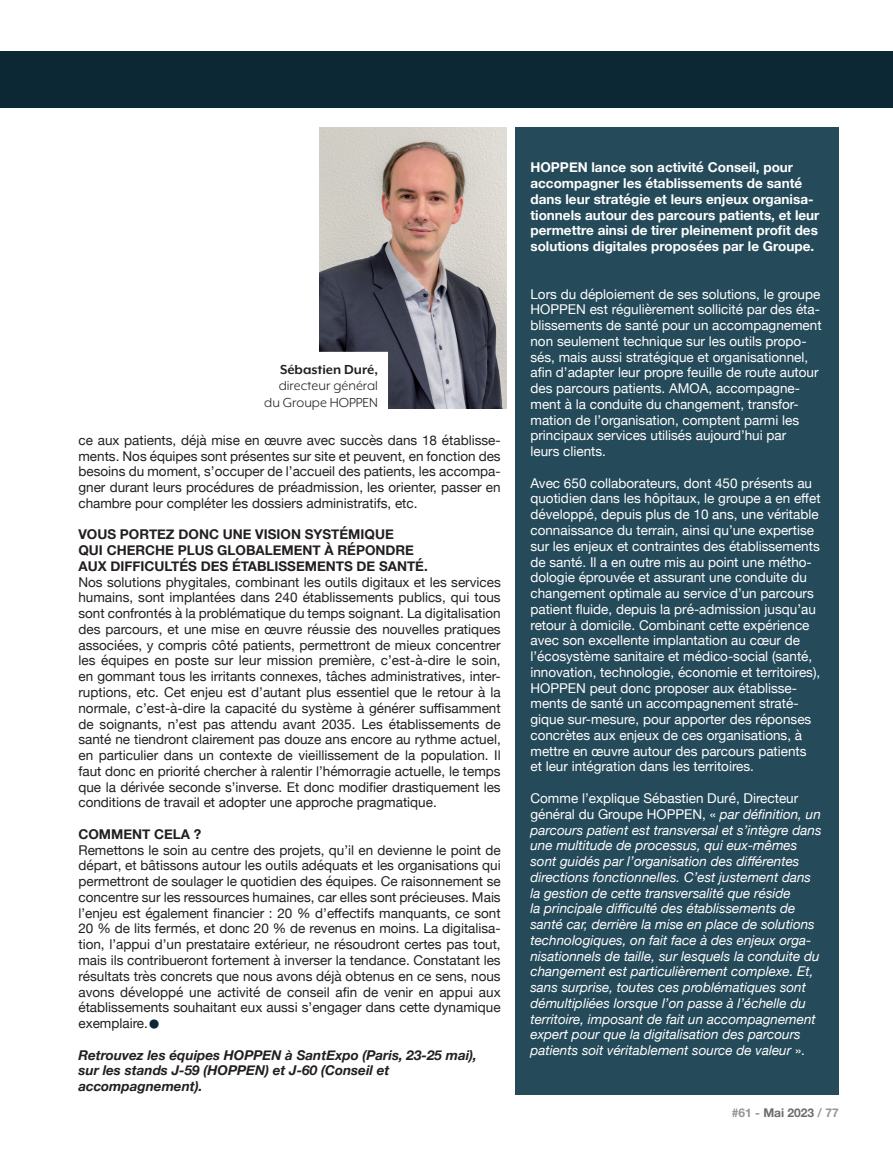
<style>
.page{position:relative;width:893px;height:1149px;background:#fff}
.page>*{position:absolute;margin:0;border:0;box-sizing:border-box;transform-origin:0 0}
.t1{font:15px/16.5px "Mr Eaves XL Mod OT";color:#231f20;text-align:right}
.t2{font:700 15px "Mr Eaves XL Mod OT";color:#231f20}
.t3{font:13.5px/15.8px "Helvetica Neue";color:#231f20;text-align:justify}
.t4{font:13.5px/15.8px "Helvetica Neue";color:#fff}
.t5{font:italic 13.5px/15.8px "Helvetica Neue";color:#fff}
.t6{font:700 13.5px/15.8px "Helvetica Neue";color:#fff}
.t7{font:700 13.5px/15.8px "Helvetica Neue";color:#231f20}
.t8{font:italic 700 13.5px/15.8px "Helvetica Neue";color:#231f20}
.t9{font:700 12px "Helvetica Neue";color:#939598}
.s1{font-weight:300;font-size:25.5px;color:#0c2834}
.s2{font-style:normal}
.s3{color:#6c6d70}
</style>
<div class="page">
<div style="left:0;top:51px;width:893px;height:57px;background:#0c2834"></div>
<div style="left:516px;top:127px;width:323px;height:967px;background:#254a59"></div>
<img style="left:320px;top:127px;width:186px;height:281px">
<div style="left:187px;top:352px;width:200px;height:68px;background:#fff"></div>
<p class="t2" style="left:280px;top:362px;width:99px">Sébastien Duré,</p>
<p class="t1" style="left:264px;top:377px;width:115px">directeur général du Groupe HOPPEN</p>
<p class="t3" style="left:78px;top:432px;width:424px">ce aux patients, déjà mise en œuvre avec succès dans 18 établisse&shy;ments. Nos équipes sont présentes sur site et peuvent, en fonction des besoins du moment, s’occuper de l’accueil des patients, les accompa&shy;gner durant leurs procédures de préadmission, les orienter, passer en chambre pour compléter les dossiers administratifs, etc.</p>
<p class="t7" style="left:78px;top:526px;width:351px">VOUS PORTEZ DONC UNE VISION SYSTÉMIQUE<br>QUI CHERCHE PLUS GLOBALEMENT À RÉPONDRE<br>AUX DIFFICULTÉS DES ÉTABLISSEMENTS DE SANTÉ.</p>
<p class="t3" style="left:78px;top:573px;width:424px">Nos solutions phygitales, combinant les outils digitaux et les services humains, sont implantées dans 240 établissements publics, qui tous sont confrontés à la problématique du temps soignant. La digitalisation des parcours, et une mise en œuvre réussie des nouvelles pratiques associées, y compris côté patients, permettront de mieux concentrer les équipes en poste sur leur mission première, c’est-à-dire le soin, en gommant tous les irritants connexes, tâches administratives, inter&shy;ruptions, etc. Cet enjeu est d’autant plus essentiel que le retour à la normale, c’est-à-dire la capacité du système à générer suffisamment de soignants, n’est pas attendu avant 2035. Les établissements de santé ne tiendront clairement pas douze ans encore au rythme actuel, en particulier dans un contexte de vieillissement de la population. Il faut donc en priorité chercher à ralentir l’hémorragie actuelle, le temps que la dérivée seconde s’inverse. Et donc modifier drastiquement les conditions de travail et adopter une approche pragmatique.</p>
<p class="t7" style="left:78px;top:825px;width:125px">COMMENT CELA ?</p>
<p class="t3" style="left:78px;top:841px;width:424px">Remettons le soin au centre des projets, qu’il en devienne le point de départ, et bâtissons autour les outils adéquats et les organisations qui permettront de soulager le quotidien des équipes. Ce raisonnement se concentre sur les ressources humaines, car elles sont précieuses. Mais l’enjeu est également financier : 20 % d’effectifs manquants, ce sont 20 % de lits fermés, et donc 20 % de revenus en moins. La digitalisa&shy;tion, l’appui d’un prestataire extérieur, ne résoudront certes pas tout, mais ils contribueront fortement à inverser la tendance. Constatant les résultats très concrets que nous avons déjà obtenus en ce sens, nous avons développé une activité de conseil afin de venir en appui aux établissements souhaitant eux aussi s’engager dans cette dynamique exemplaire.<span class="s1">•</span></p>
<p class="t8" style="left:78px;top:1046px;width:400px">Retrouvez les équipes HOPPEN à SantExpo (Paris, 23-25 mai), sur les stands J-59 (HOPPEN) et J-60 (Conseil et accompagnement).</p>
<p class="t6" style="left:530px;top:159px;width:290px">HOPPEN lance son activité Conseil, pour accompagner les établissements de santé dans leur stratégie et leurs enjeux organisa&shy;tionnels autour des parcours patients, et leur permettre ainsi de tirer pleinement profit des solutions digitales proposées par le Groupe.</p>
<p class="t4" style="left:530px;top:285px;width:293px">Lors du déploiement de ses solutions, le groupe HOPPEN est régulièrement sollicité par des éta&shy;blissements de santé pour un accompagnement non seulement technique sur les outils propo&shy;sés, mais aussi stratégique et organisationnel, afin d’adapter leur propre feuille de route autour des parcours patients. AMOA, accompagne&shy;ment à la conduite du changement, transfor&shy;mation de l’organisation, comptent parmi les principaux services utilisés aujourd’hui par<br>leurs clients.</p>
<p class="t4" style="left:530px;top:474px;width:292px">Avec 650 collaborateurs, dont 450 présents au quotidien dans les hôpitaux, le groupe a en effet développé, depuis plus de 10 ans, une véritable connaissance du terrain, ainsi qu’une expertise sur les enjeux et contraintes des établissements de santé. Il a en outre mis au point une métho&shy;dologie éprouvée et assurant une conduite du changement optimale au service d’un parcours patient fluide, depuis la pré-admission jusqu’au retour à domicile. Combinant cette expérience avec son excellente implantation au cœur de l’écosystème sanitaire et médico-social (santé, innovation, technologie, économie et territoires), HOPPEN peut donc proposer aux établisse&shy;ments de santé un accompagnement straté&shy;gique sur-mesure, pour apporter des réponses concrètes aux enjeux de ces organisations, à mettre en œuvre autour des parcours patients et leur intégration dans les territoires.</p>
<p class="t5" style="left:530px;top:789px;width:293px"><span class="s2">Comme l’explique Sébastien Duré, Directeur général du Groupe HOPPEN, «</span> par définition, un parcours patient est transversal et s’intègre dans une multitude de processus, qui eux-mêmes sont guidés par l’organisation des différentes directions fonctionnelles. C’est justement dans la gestion de cette transversalité que réside<br>la principale difficulté des établissements de santé car, derrière la mise en place de solutions technologiques, on fait face à des enjeux orga&shy;nisationnels de taille, sur lesquels la conduite du changement est particulièrement complexe. Et, sans surprise, toutes ces problématiques sont démultipliées lorsque l’on passe à l’échelle du territoire, imposant de fait un accompagnement expert pour que la digitalisation des parcours patients soit véritablement source de valeur <span class="s2">».</span></p>
<p class="t9" style="left:732px;top:1104px;width:108px">#61 - <span class="s3">Mai 2023</span> / 77</p>
</div>
